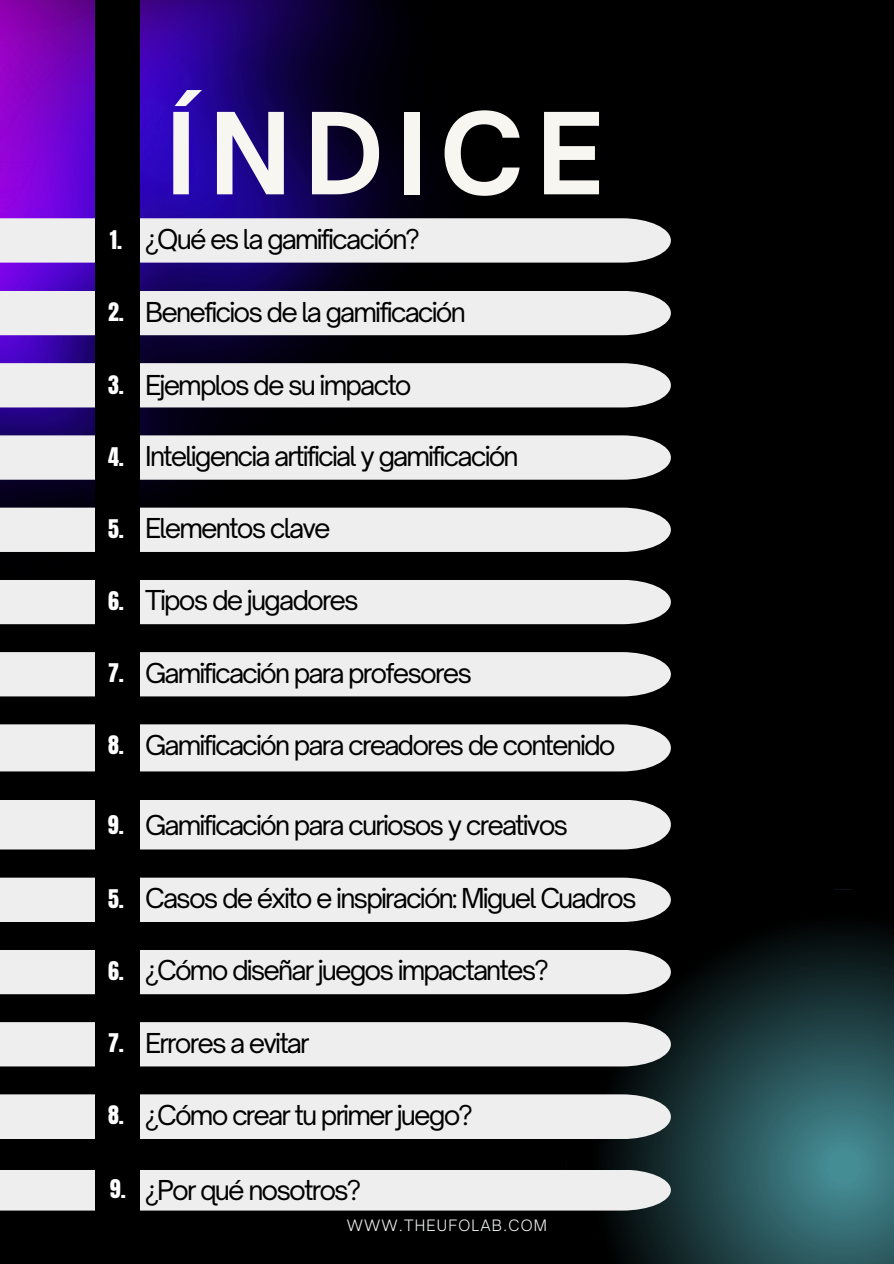
<style>
.page{position:relative;width:894px;height:1264px;background:#fff}
.page>*{position:absolute;margin:0;border:0;box-sizing:border-box;transform-origin:0 0}
.t1{font:700 108px "Open Sauce One";letter-spacing:.125em;color:#f8f6f1}
.t2{font:26.25px "Open Sauce One";letter-spacing:-.07em;color:#000}
.t3{font:21.9px "Anton";color:#fff}
.t4{font:300 15px "Open Sauce One";letter-spacing:.075em;color:#f1f2f2}
</style>
<div class="page">
<div style="left:0;top:0;width:893px;height:1263px;background:#000"></div>
<img style="left:0;top:0;width:466px;height:507px">
<svg style="left:566px;top:889px;width:327px;height:374px"></svg>
<div style="left:0;top:435px;width:670px;height:44px;background:#efeeee"></div>
<div style="left:0;top:363px;width:670px;height:44px;background:#efeeee"></div>
<div style="left:0;top:291px;width:670px;height:44px;background:#efeeee"></div>
<div style="left:0;top:800px;width:670px;height:49px;background:#efeeee"></div>
<div style="left:0;top:652px;width:670px;height:44px;background:#efeeee"></div>
<div style="left:0;top:724px;width:670px;height:47px;background:#efeeee"></div>
<div style="left:0;top:218px;width:670px;height:44px;background:#efeeee"></div>
<div style="left:0;top:507px;width:670px;height:45px;background:#efeeee"></div>
<div style="left:0;top:580px;width:670px;height:44px;background:#efeeee"></div>
<div style="left:0;top:877px;width:670px;height:45px;background:#efeeee"></div>
<div style="left:0;top:949px;width:670px;height:45px;background:#efeeee"></div>
<div style="left:0;top:1022px;width:670px;height:44px;background:#efeeee"></div>
<div style="left:0;top:1094px;width:670px;height:45px;background:#efeeee"></div>
<div style="left:0;top:1169px;width:670px;height:41px;background:#efeeee"></div>
<div style="left:95px;top:0;width:45px;height:1263px;background:#000"></div>
<p class="t1" style="left:166px;top:86px;width:439px">ÍNDICE</p>
<h2 class="t3" style="left:110px;top:224px;width:14px">1.</h2>
<p class="t2" style="left:145px;top:223px;width:276px">¿Qué es la gamificación?</p>
<p class="t3" style="left:108px;top:296px;width:17px">2.</p>
<h2 class="t2" style="left:145px;top:295px;width:322px">Beneficios de la gamificación</h2>
<h1 class="t3" style="left:108px;top:369px;width:17px">3.</h1>
<p class="t2" style="left:145px;top:368px;width:268px">Ejemplos de su impacto</p>
<p class="t3" style="left:108px;top:441px;width:17px">4.</p>
<h2 class="t2" style="left:145px;top:440px;width:375px">Inteligencia artificial y gamificación</h2>
<p class="t3" style="left:108px;top:513px;width:17px">5.</p>
<p class="t2" style="left:145px;top:512px;width:187px">Elementos clave</p>
<h2 class="t3" style="left:108px;top:585px;width:17px">6.</h2>
<h2 class="t2" style="left:145px;top:584px;width:215px">Tipos de jugadores</h2>
<p class="t3" style="left:108px;top:657px;width:17px">7.</p>
<p class="t2" style="left:145px;top:656px;width:328px">Gamificación para profesores</p>
<h2 class="t3" style="left:108px;top:728px;width:17px">8.</h2>
<h2 class="t2" style="left:145px;top:728px;width:472px">Gamificación para creadores de contenido</h2>
<h2 class="t3" style="left:108px;top:809px;width:18px">9.</h2>
<p class="t2" style="left:145px;top:808px;width:424px">Gamificación para curiosos y creativos</p>
<h2 class="t3" style="left:108px;top:883px;width:17px">5.</h2>
<p class="t2" style="left:145px;top:882px;width:492px">Casos de éxito e inspiración: Miguel Cuadros</p>
<p class="t3" style="left:108px;top:955px;width:17px">6.</p>
<h2 class="t2" style="left:145px;top:954px;width:405px">¿Cómo diseñar juegos impactantes?</h2>
<h2 class="t3" style="left:108px;top:1027px;width:17px">7.</h2>
<p class="t2" style="left:145px;top:1026px;width:166px">Errores a evitar</p>
<p class="t3" style="left:108px;top:1098px;width:17px">8.</p>
<h2 class="t2" style="left:145px;top:1098px;width:329px">¿Cómo crear tu primer juego?</h2>
<h2 class="t3" style="left:110px;top:1173px;width:18px">9.</h2>
<p class="t2" style="left:145px;top:1173px;width:217px">¿Por qué nosotros?</p>
<p class="t4" style="left:346px;top:1215px;width:202px">WWW.THEUFOLAB.COM</p>
</div>
